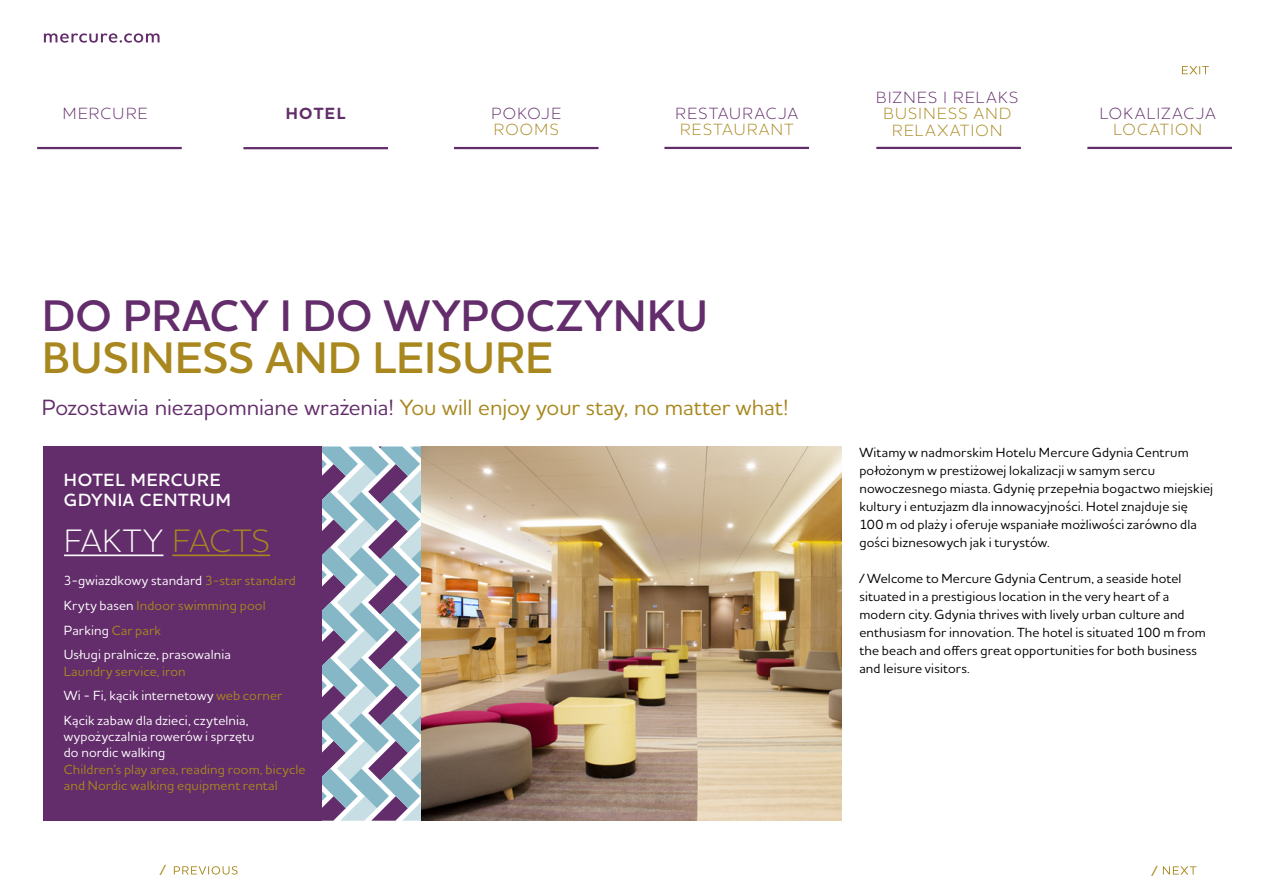
<style>
.page{position:relative;width:1263px;height:893px;background:#fff}
.page>*{position:absolute;margin:0;border:0;box-sizing:border-box;transform-origin:0 0}
.t1{font:600 45px "Houschka Alt Pro";letter-spacing:.005em;color:#632c6b}
.t2{font:600 45px "Houschka Alt Pro";letter-spacing:.015em;color:#a8871e}
.t3{font:300 33px "Houschka Alt Pro";letter-spacing:.025em;color:#fff}
.t4{font:500 22.5px "Houschka Alt Pro";letter-spacing:-.005em;color:#a8871e}
.t5{font:600 18px/19.5px "Houschka Alt Pro";letter-spacing:.04em;color:#fff}
.t6{font:300 16.5px "Houschka Alt Pro";letter-spacing:.085em;color:#632c6b}
.t7{font:300 16.5px/16.5px "Houschka Alt Pro";letter-spacing:.085em;color:#a8871e;text-align:center}
.t8{font:700 16.5px "Houschka Alt Pro";letter-spacing:.08em;color:#632c6b}
.t9{font:500 15px "Houschka Alt Pro";color:#a8871e}
.t10{font:500 13.5px/18px "Houschka Alt Pro";letter-spacing:.01em;color:#000}
.t11{font:500 13.5px/24.8px "Houschka Alt Pro";letter-spacing:.01em;color:#fff}
.t12{font:500 13.5px/16.2px "Houschka Alt Pro";letter-spacing:.01em;color:#a8871e}
.s1{color:#632c6b}
.s2{color:#a8871e}
</style>
<div class="page">
<svg style="left:44px;top:33px;width:116px;height:10px"></svg>
<hr style="left:37px;top:147px;width:145px;height:2px;background:#632c6b">
<hr style="left:454px;top:147px;width:144px;height:2px;background:#632c6b">
<hr style="left:664px;top:147px;width:145px;height:2px;background:#632c6b">
<hr style="left:876px;top:147px;width:145px;height:2px;background:#632c6b">
<hr style="left:1087px;top:147px;width:145px;height:2px;background:#632c6b">
<svg style="left:1182px;top:66px;width:27px;height:8px"></svg>
<svg style="left:1163px;top:866px;width:33px;height:8px"></svg>
<svg style="left:174px;top:866px;width:64px;height:9px"></svg>
<hr style="left:243px;top:147px;width:145px;height:2px;background:#632c6b">
<img style="left:421px;top:446px;width:421px;height:375px">
<div style="left:43px;top:446px;width:286px;height:375px;background:#632c6b"></div>
<hr style="left:64px;top:554px;width:99px;height:2px;background:#fff">
<hr style="left:172px;top:554px;width:98px;height:2px;background:#a8871e">
<svg style="left:322px;top:446px;width:99px;height:375px"></svg>
<p class="t6" style="left:63px;top:103px;width:86px">MERCURE</p>
<p class="t6" style="left:491px;top:103px;width:71px">POKOJE</p>
<p class="t7" style="left:494px;top:121px;width:66px">ROOMS</p>
<p class="t8" style="left:286px;top:103px;width:61px">HOTEL</p>
<p class="t6" style="left:676px;top:103px;width:124px">RESTAURACJA</p>
<p class="t7" style="left:680px;top:121px;width:115px">RESTAURANT</p>
<p class="t6" style="left:876px;top:87px;width:143px">BIZNES I RELAKS</p>
<p class="t7" style="left:883px;top:105px;width:129px">BUSINESS AND<br>RELAXATION</p>
<p class="t6" style="left:1100px;top:103px;width:117px">LOKALIZACJA</p>
<p class="t7" style="left:1113px;top:121px;width:90px">LOCATION</p>
<h1 class="t1" style="left:42px;top:287px;width:667px">DO PRACY I DO WYPOCZYNKU</h1>
<h1 class="t2" style="left:42px;top:329px;width:512px">BUSINESS AND LEISURE</h1>
<h3 class="t4" style="left:42px;top:393px;width:748px"><span class="s1">Pozostawia niezapomniane wrażenia!</span> You will enjoy your stay, no matter what!</h3>
<h3 class="t5" style="left:64px;top:470px;width:168px">HOTEL MERCURE<br>GDYNIA CENTRUM</h3>
<h2 class="t3" style="left:64px;top:520px;width:207px">FAKTY <span class="s2">FACTS</span></h2>
<p class="t11" style="left:64px;top:568px;width:234px">3-gwiazdkowy standard <span class="s2">3-star standard<br></span>Kryty basen <span class="s2">Indoor swimming pool<br></span>Parking <span class="s2">Car park<br></span>Usługi pralnicze, prasowalnia</p>
<p class="t11" style="left:64px;top:658px;width:220px"><span class="s2">Laundry service, iron<br></span>Wi - Fi, kącik internetowy <span class="s2">web corner<br></span>Kącik zabaw dla dzieci, czytelnia,</p>
<p class="t11" style="left:64px;top:728px;width:192px;line-height:16.2px">wypożyczalnia rowerów i sprzętu do nordic walking</p>
<p class="t12" style="left:64px;top:760px;width:243px">Children’s play area, reading room, bicycle and Nordic walking equipment rental</p>
<p class="t10" style="left:859px;top:443px;width:355px">Witamy w nadmorskim Hotelu Mercure Gdynia Centrum położonym w prestiżowej lokalizacji w samym sercu nowoczesnego miasta. Gdynię przepełnia bogactwo miejskiej kultury i entuzjazm dla innowacyjności. Hotel znajduje się 100 m od plaży i oferuje wspaniałe możliwości zarówno dla gości biznesowych jak i turystów.</p>
<p class="t10" style="left:859px;top:569px;width:348px">/ Welcome to Mercure Gdynia Centrum, a seaside hotel situated in a prestigious location in the very heart of a modern city. Gdynia thrives with lively urban culture and enthusiasm for innovation. The hotel is situated 100 m from the beach and offers great opportunities for both business and leisure visitors.</p>
<p class="t9" style="left:160px;top:860px;width:7px">/</p>
<p class="t9" style="left:1152px;top:861px;width:7px">/</p>
</div>
